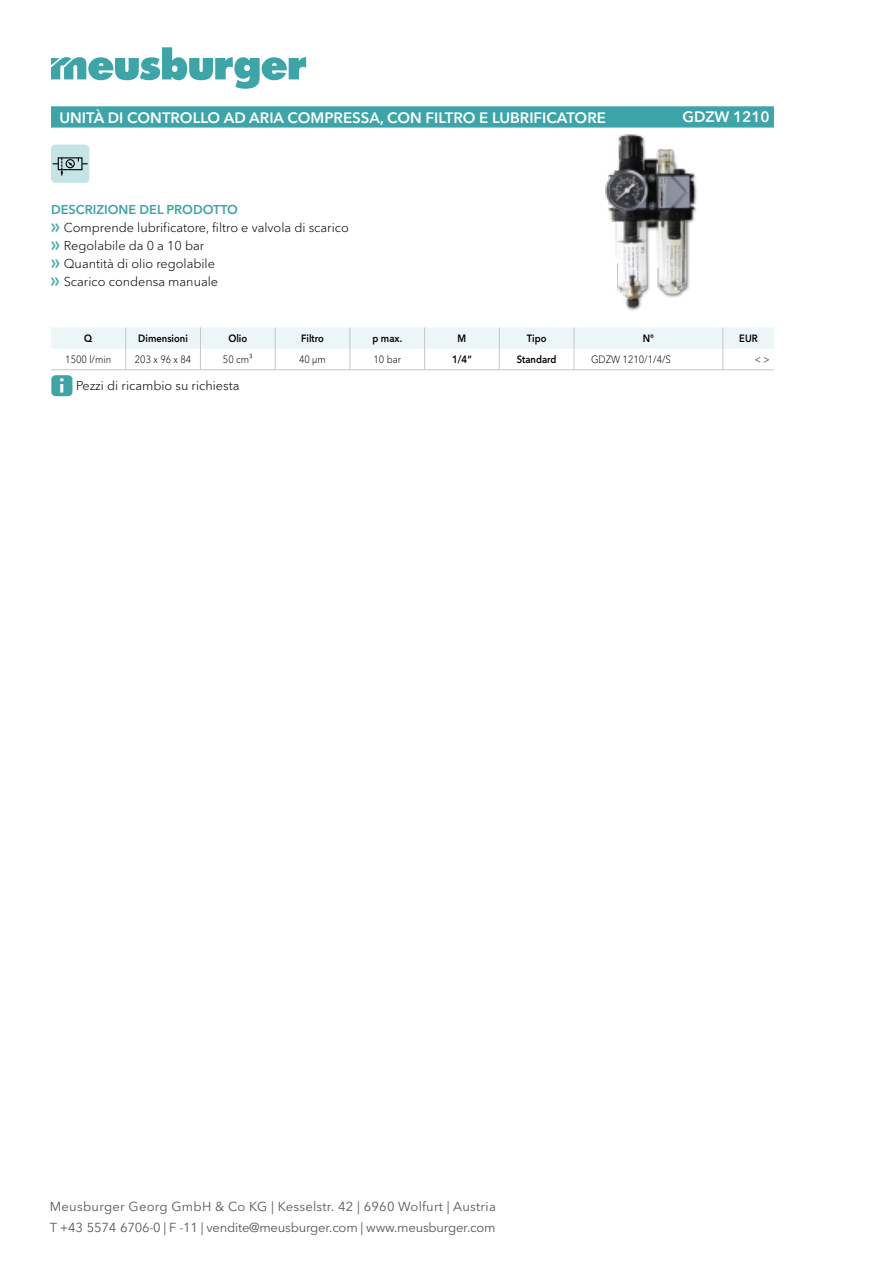
<style>
.page{position:relative;width:893px;height:1263px;background:#fff}
.page>*{position:absolute;margin:0;border:0;box-sizing:border-box;transform-origin:0 0}
.t1{font:600 15px "Avenir Next W1 G";color:#fff}
.t2{font:12.9px/20.7px "Avenir Next W1 G";letter-spacing:-.005em;color:#585857}
.t3{font:300 12.75px/18px "Avenir Next W1 G";color:#000}
.t4{font:600 10.5px "Avenir Next W1 G";color:#000;scale:.9 1}
.t5{font:300 10.5px "Avenir Next W1 G";color:#000;scale:.9 1}
.s1{font-weight:600;color:#3da4a8}
.s2{font-family:"Meusburger Sonderzeichen";font-weight:400;color:#3da4a8}
</style>
<div class="page">
<svg style="left:51px;top:47px;width:255px;height:42px"></svg>
<svg style="left:51px;top:106px;width:723px;height:22px;background:#43a7aa"></svg>
<div style="left:51px;top:145px;width:38px;height:38px;background:#c5e4e5;border-radius:4px"></div>
<svg style="left:53px;top:158px;width:35px;height:19px"></svg>
<img style="left:605px;top:134px;width:92px;height:177px">
<svg style="left:51px;top:327px;width:723px;height:42px"></svg>
<hr style="left:51px;top:369px;width:75px;height:1px;background:#c4c5c5">
<hr style="left:126px;top:369px;width:74px;height:1px;background:#c4c5c5">
<hr style="left:200px;top:369px;width:75px;height:1px;background:#c4c5c5">
<hr style="left:275px;top:369px;width:75px;height:1px;background:#c4c5c5">
<hr style="left:350px;top:369px;width:75px;height:1px;background:#c4c5c5">
<hr style="left:425px;top:369px;width:74px;height:1px;background:#c4c5c5">
<hr style="left:499px;top:369px;width:75px;height:1px;background:#c4c5c5">
<hr style="left:574px;top:369px;width:149px;height:1px;background:#c4c5c5">
<hr style="left:723px;top:369px;width:51px;height:1px;background:#c4c5c5">
<p class="t1" style="left:60px;top:108px;width:548px">UNITÀ DI CONTROLLO AD ARIA COMPRESSA, CON FILTRO E LUBRIFICATORE</p>
<p class="t1" style="left:682px;top:108px;width:89px">GDZW 1210</p>
<p class="t3" style="left:51px;top:200px;width:299px"><span class="s1">DESCRIZIONE DEL PRODOTTO<br></span><span class="s2">f</span> Comprende lubrificatore, filtro e valvola di scarico <span class="s2">f</span> Regolabile da 0 a 10 bar<br><span class="s2">f</span> Quantità di olio regolabile<br><span class="s2">f</span> Scarico condensa manuale</p>
<p class="t4" style="left:84px;top:332px;width:10px">Q</p>
<p class="t4" style="left:138px;top:332px;width:57px">Dimensioni</p>
<p class="t4" style="left:228px;top:332px;width:22px">Olio</p>
<p class="t4" style="left:301px;top:332px;width:27px">Filtro</p>
<p class="t4" style="left:373px;top:332px;width:34px">p max.</p>
<p class="t4" style="left:458px;top:332px;width:11px">M</p>
<p class="t4" style="left:527px;top:332px;width:23px">Tipo</p>
<p class="t4" style="left:643px;top:332px;width:14px">N°</p>
<p class="t4" style="left:739px;top:332px;width:22px">EUR</p>
<p class="t5" style="left:65px;top:353px;width:53px">1500 l/min</p>
<p class="t5" style="left:135px;top:353px;width:64px">203 x 96 x 84</p>
<p class="t5" style="left:223px;top:353px;width:34px">50 cm³</p>
<p class="t5" style="left:299px;top:353px;width:31px">40 µm</p>
<p class="t5" style="left:373px;top:353px;width:32px">10 bar</p>
<p class="t4" style="left:452px;top:353px;width:23px">1/4”</p>
<p class="t4" style="left:517px;top:353px;width:46px">Standard</p>
<p class="t5" style="left:591px;top:353px;width:90px">GDZW 1210/1/4/S</p>
<p class="t5" style="left:755px;top:353px;width:18px">&lt; &gt;</p>
<p class="t3" style="left:51px;top:377px;width:190px"><span class="s2">E</span> Pezzi di ricambio su richiesta</p>
<p class="t2" style="left:50px;top:1196px;width:448px">Meusburger Georg GmbH &amp; Co KG | Kesselstr. 42 | 6960 Wolfurt | Austria<br>T +43 5574 6706-0 | F -11 | vendite@meusburger.com | www.meusburger.com</p>
</div>
